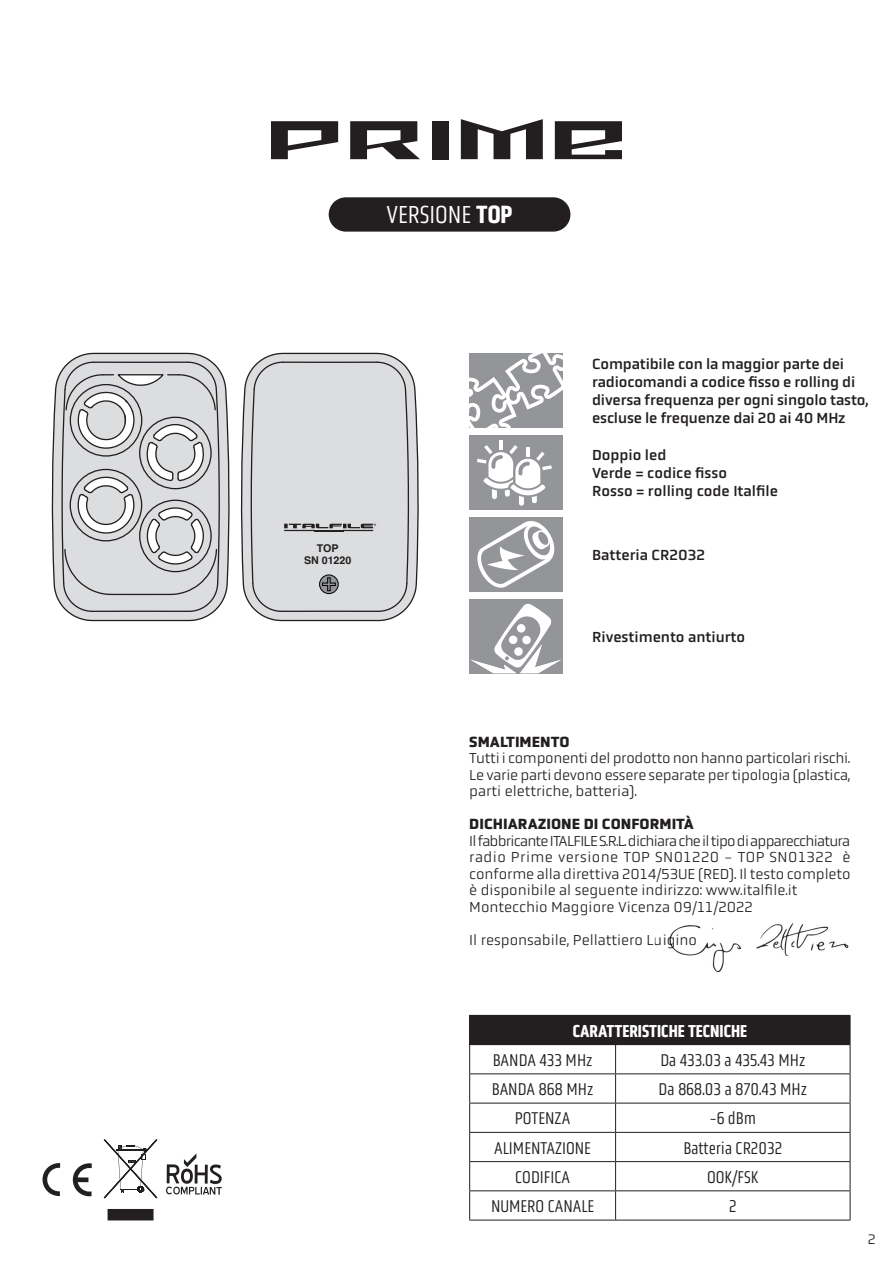
<style>
.page{position:relative;width:893px;height:1263px;background:#fff}
.page>*{position:absolute;margin:0;border:0;box-sizing:border-box;transform-origin:0 0}
.t1{font:300 25.5px "Obvia Condensed";color:#fff}
.t2{font:300 17.7px "Obvia Condensed";color:#231f20}
.t3{font:500 17.7px "Obvia Condensed";color:#fff}
.t4{font:300 15px/16.5px "Obvia";color:#231f20;text-align:justify}
.t5{font:15px/18px "Obvia";letter-spacing:-.01em;color:#231f20}
.t6{font:700 15px "Obvia";color:#231f20}
.t7{font:300 14.25px "Obvia";color:#231f20}
.t8{font:700 10.65px/12px "Helvetica";color:#231f20;text-align:center}
.s1{font-weight:500}
</style>
<div class="page">
<svg style="left:241px;top:352px;width:178px;height:270px"></svg>
<svg style="left:51px;top:352px;width:179px;height:270px"></svg>
<svg style="left:61px;top:361px;width:160px;height:252px;background:#cbcbcd"></svg>
<div style="left:250px;top:361px;width:160px;height:252px;background:#dcdddf"></div>
<svg style="left:166px;top:1153px;width:56px;height:42px"></svg>
<svg style="left:108px;top:1209px;width:46px;height:11px"></svg>
<svg style="left:103px;top:1139px;width:55px;height:60px"></svg>
<svg style="left:43px;top:1163px;width:17px;height:33px"></svg>
<svg style="left:73px;top:1163px;width:19px;height:33px"></svg>
<img style="left:669px;top:923px;width:180px;height:50px">
<div style="left:470px;top:1015px;width:380px;height:29px;background:#231f20"></div>
<hr style="left:469px;top:1015px;width:147px;height:1px;background:#231f20">
<hr style="left:469px;top:1044px;width:147px;height:1px;background:#231f20">
<hr style="left:616px;top:1044px;width:234px;height:1px;background:#231f20">
<hr style="left:469px;top:1073px;width:147px;height:1px;background:#231f20">
<hr style="left:616px;top:1073px;width:234px;height:1px;background:#231f20">
<hr style="left:469px;top:1103px;width:147px;height:1px;background:#231f20">
<hr style="left:616px;top:1103px;width:234px;height:1px;background:#231f20">
<hr style="left:469px;top:1132px;width:147px;height:1px;background:#231f20">
<hr style="left:616px;top:1132px;width:234px;height:1px;background:#231f20">
<hr style="left:469px;top:1161px;width:147px;height:1px;background:#231f20">
<hr style="left:616px;top:1161px;width:234px;height:1px;background:#231f20">
<hr style="left:469px;top:1190px;width:147px;height:1px;background:#231f20">
<svg style="left:469px;top:1016px;width:1px;height:204px"></svg>
<hr style="left:616px;top:1190px;width:234px;height:1px;background:#231f20">
<svg style="left:615px;top:1045px;width:1px;height:175px"></svg>
<svg style="left:850px;top:1016px;width:1px;height:204px"></svg>
<hr style="left:469px;top:1220px;width:147px;height:1px;background:#231f20">
<hr style="left:616px;top:1220px;width:234px;height:1px;background:#231f20">
<div style="left:329px;top:197px;width:241px;height:35px;background:#231f20;border-radius:17px"></div>
<svg style="left:271px;top:121px;width:67px;height:38px"></svg>
<svg style="left:350px;top:121px;width:70px;height:38px"></svg>
<div style="left:432px;top:121px;width:17px;height:38px;background:#231f20"></div>
<svg style="left:461px;top:119px;width:82px;height:40px"></svg>
<svg style="left:555px;top:121px;width:67px;height:38px"></svg>
<div style="left:469px;top:599px;width:93px;height:74px;background:#939598"></div>
<svg style="left:470px;top:604px;width:91px;height:69px"></svg>
<svg style="left:469px;top:353px;width:93px;height:75px"></svg>
<div style="left:469px;top:435px;width:93px;height:75px;background:#939598"></div>
<hr style="left:499px;top:440px;width:4px;height:10px;background:#fff">
<svg style="left:477px;top:445px;width:75px;height:61px"></svg>
<div style="left:469px;top:517px;width:93px;height:75px;background:#939598"></div>
<svg style="left:477px;top:521px;width:77px;height:67px"></svg>
<h1 class="t1" style="left:387px;top:200px;width:128px">VERSIONE <span class="s1">TOP</span></h1>
<p class="t8" style="left:304px;top:543px;width:49px">TOP<br>SN 01220</p>
<p class="t5" style="left:592px;top:355px;width:278px">Compatibile con la maggior parte dei radiocomandi a codice fisso e rolling di diversa frequenza per ogni singolo tasto, escluse le frequenze dai 20 ai 40 MHz</p>
<p class="t5" style="left:592px;top:446px;width:187px">Doppio led<br>Verde = codice fisso<br>Rosso = rolling code Italfile</p>
<p class="t5" style="left:592px;top:546px;width:114px">Batteria CR2032</p>
<p class="t5" style="left:592px;top:628px;width:155px">Rivestimento antiurto</p>
<p class="t6" style="left:469px;top:733px;width:102px">SMALTIMENTO</p>
<p class="t4" style="left:469px;top:750px;width:383px">Tutti i componenti del prodotto non hanno particolari rischi.<br>Le varie parti devono essere separate per tipologia (plastica, parti elettriche, batteria).</p>
<p class="t6" style="left:469px;top:815px;width:226px">DICHIARAZIONE DI CONFORMITÀ</p>
<p class="t4" style="left:469px;top:833px;width:383px;text-align:left">Il fabbricante ITALFILE S.R.L. dichiara che il tipo di apparecchiatura radio Prime versione TOP SN01220 - TOP SN01322 è conforme alla direttiva 2014/53UE (RED). Il testo completo è disponibile al seguente indirizzo: www.italfile.it Montecchio Maggiore Vicenza 09/11/2022</p>
<p class="t4" style="left:469px;top:932px;width:229px">Il responsabile, Pellattiero Luigino</p>
<p class="t3" style="left:573px;top:1020px;width:176px">CARATTERISTICHE TECNICHE</p>
<p class="t2" style="left:493px;top:1050px;width:101px">BANDA 433 MHz</p>
<p class="t2" style="left:660px;top:1050px;width:147px">Da 433.03 a 435.43 MHz</p>
<p class="t2" style="left:492px;top:1079px;width:103px">BANDA 868 MHz</p>
<p class="t2" style="left:659px;top:1079px;width:150px">Da 868.03 a 870.43 MHz</p>
<p class="t2" style="left:515px;top:1108px;width:57px">POTENZA</p>
<p class="t2" style="left:709px;top:1108px;width:48px">-6 dBm</p>
<p class="t2" style="left:494px;top:1137px;width:98px">ALIMENTAZIONE</p>
<p class="t2" style="left:683px;top:1137px;width:100px">Batteria CR2032</p>
<p class="t2" style="left:515px;top:1167px;width:56px">CODIFICA</p>
<p class="t2" style="left:707px;top:1167px;width:53px">OOK/FSK</p>
<p class="t2" style="left:491px;top:1196px;width:105px">NUMERO CANALE</p>
<p class="t2" style="left:729px;top:1196px;width:9px">2</p>
<p class="t7" style="left:868px;top:1231px;width:9px">2</p>
</div>
